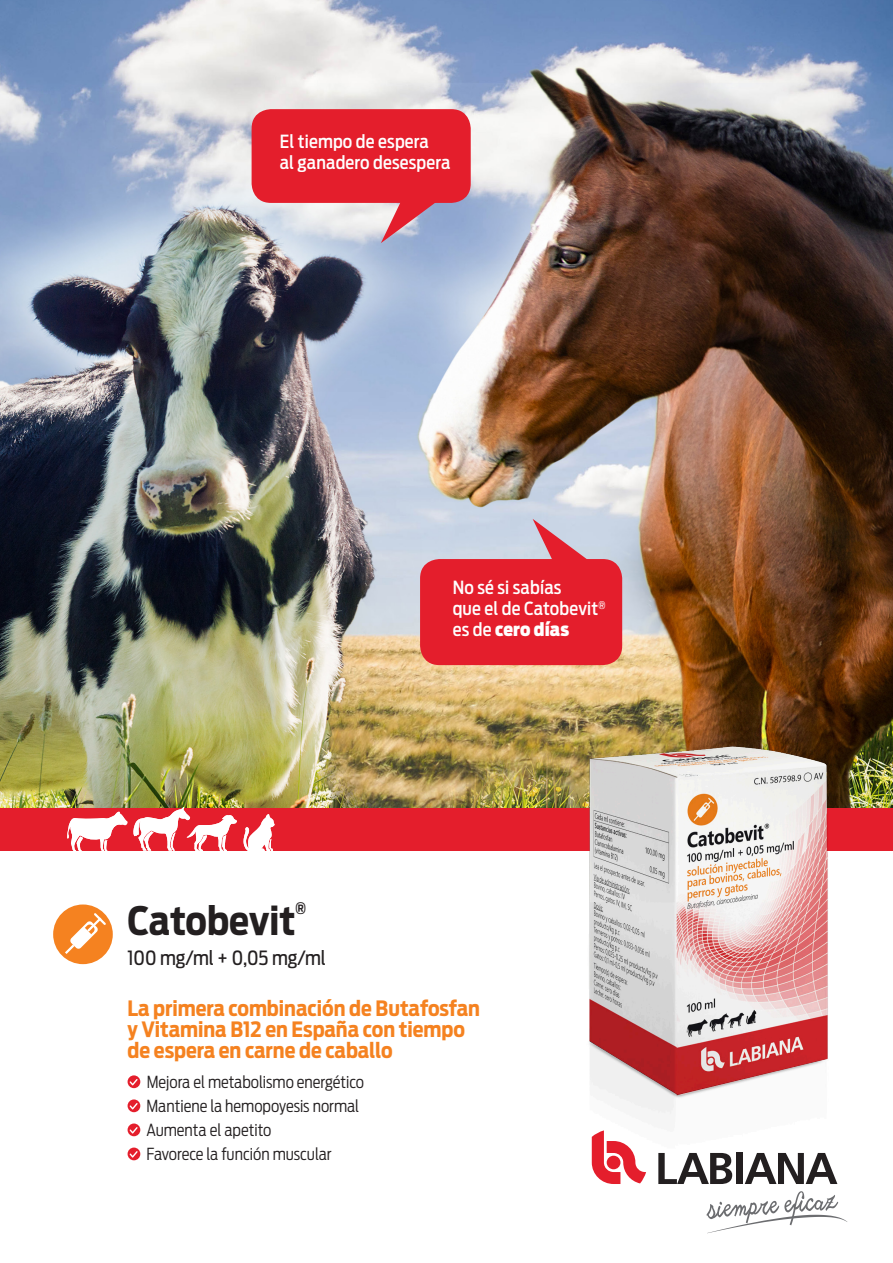
<style>
.page{position:relative;width:893px;height:1263px;background:#fff}
.page>*{position:absolute;margin:0;border:0;box-sizing:border-box;transform-origin:0 0}
.t1{font:700 39px "Antenna Cond";color:#231f20}
.portada_titular{font:700 21px/21px "Antenna Cond";color:#f58220}
.t2{font:19.5px "Antenna Cond";color:#231f20}
.t3{font:500 18px "Antenna Cond";letter-spacing:.01em;color:#fff}
.t4{font:900 18px "Antenna Cond";letter-spacing:.01em;color:#fff}
.portada_texto{font:300 16.5px "Antenna Cond";color:#231f20}
.t5{font:700 15.75px "Antenna Cond";color:#231f20}
.s1{font-weight:500}
</style>
<div class="page">
<img style="left:0;top:0;width:893px;height:808px">
<svg style="left:128px;top:1075px;width:12px;height:13px"></svg>
<svg style="left:128px;top:1099px;width:12px;height:13px"></svg>
<svg style="left:128px;top:1123px;width:12px;height:13px"></svg>
<svg style="left:128px;top:1147px;width:12px;height:13px"></svg>
<div style="left:420px;top:559px;width:202px;height:106px;background:#e41e2c;border-radius:19px"></div>
<svg style="left:533px;top:519px;width:59px;height:40px;background:#d19fae"></svg>
<svg style="left:381px;top:203px;width:59px;height:40px;background:#bf8fa5"></svg>
<div style="left:252px;top:109px;width:219px;height:94px;background:#e41e2c;border-radius:19px"></div>
<div style="left:0;top:808px;width:893px;height:42px;background:#e41e2c"></div>
<div style="left:53px;top:904px;width:60px;height:60px;background:#f58220;border-radius:50%"></div>
<svg style="left:65px;top:913px;width:41px;height:41px"></svg>
<svg style="left:658px;top:1180px;width:73px;height:4px"></svg>
<div style="left:736px;top:1153px;width:6px;height:31px;background:#231f20"></div>
<svg style="left:745px;top:1180px;width:92px;height:4px"></svg>
<svg style="left:601px;top:1180px;width:42px;height:4px"></svg>
<svg style="left:706px;top:1191px;width:141px;height:42px"></svg>
<svg style="left:243px;top:814px;width:32px;height:37px"></svg>
<svg style="left:133px;top:807px;width:104px;height:44px"></svg>
<svg style="left:67px;top:812px;width:60px;height:39px"></svg>
<img style="left:514px;top:712px;width:379px;height:468px">
<p class="t3" style="left:280px;top:131px;width:151px">El tiempo de espera</p>
<p class="t3" style="left:280px;top:152px;width:172px">al ganadero desespera</p>
<p class="t1" style="left:128px;top:897px;width:170px">Catobevit</p>
<p class="t5" style="left:296px;top:899px;width:12px">®</p>
<p class="t2" style="left:128px;top:946px;width:200px">100 mg/ml + 0,05 mg/ml</p>
<p class="t3" style="left:453px;top:576px;width:110px">No sé si sabías</p>
<p class="t3" style="left:453px;top:597px;width:154px">que el de Catobevit<sup>®</sup></p>
<p class="t4" style="left:453px;top:618px;width:118px"><span class="s1">es de</span> cero días</p>
<p class="portada_titular" style="left:128px;top:998px;width:354px">La primera combinación de Butafosfan y Vitamina B12 en España con tiempo de espera en carne de caballo</p>
<p class="portada_texto" style="left:147px;top:1072px;width:219px">Mejora el metabolismo energético</p>
<p class="portada_texto" style="left:146px;top:1096px;width:214px">Mantiene la hemopoyesis normal</p>
<p class="portada_texto" style="left:146px;top:1120px;width:126px">Aumenta el apetito</p>
<p class="portada_texto" style="left:146px;top:1144px;width:187px">Favorece la función muscular</p>
</div>
